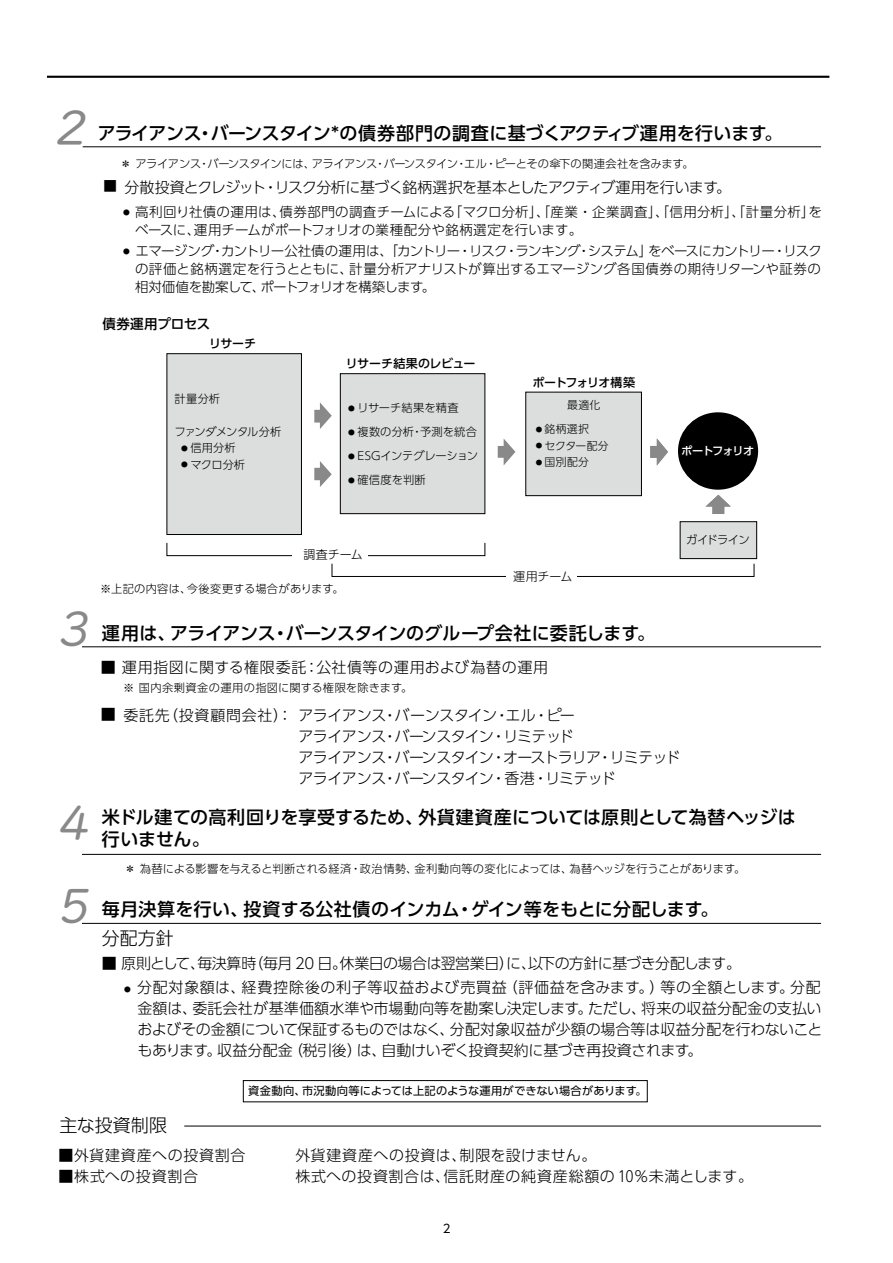
<style>
.page{position:relative;width:893px;height:1263px;background:#fff}
.page>*{position:absolute;margin:0;border:0;box-sizing:border-box;transform-origin:0 0}
.t1{font:italic 48px "UD Digi Kyo";color:#898989}
.t2{font:500 18px/21.6px "UD Shin Go Pro";letter-spacing:-.01em;color:#000}
.t3{font:500 18px "UD Shin Go Pro";letter-spacing:.01em;color:#000}
.t4{font:300 18px "UD Shin Go Pro";letter-spacing:-.005em;color:#000}
.t5{font:300 15px/21px "UD Shin Go Pro";letter-spacing:-.015em;color:#000;text-align:justify}
.t6{font:300 15px/21px "UD Shin Go Pro";letter-spacing:-.035em;color:#000}
.t7{font:300 15px "UD Shin Go Pro";letter-spacing:-.04em;color:#000}
.t8{font:300 15px "UD Shin Go Pro";letter-spacing:.04em;color:#000}
.t9{font:300 15px "UD Shin Go Pro";letter-spacing:.025em;color:#000}
.t10{font:300 15px "UD Shin Go Pro";letter-spacing:.045em;color:#000}
.t11{font:300 13.5px/18px "UD Shin Go Pro";letter-spacing:.005em;color:#000}
.t12{font:500 13.5px "UD Shin Go Pro";letter-spacing:-.005em;color:#000}
.t13{font:500 12px "UD Shin Go Pro";letter-spacing:-.035em;color:#000}
.t14{font:300 12px "UD Shin Go Pro";color:#000}
.t15{font:500 12px "UD Shin Go Pro";letter-spacing:-.075em;color:#000}
.t16{font:11.7px "UD Shin Go Pro";color:#000}
.t17{font:300 11.25px "UD Shin Go Pro";letter-spacing:-.005em;color:#000}
.t18{font:300 11.25px/16.5px "UD Shin Go Pro";letter-spacing:-.03em;color:#000}
.t19{font:11.25px "UD Shin Go Pro";letter-spacing:.005em;color:#000}
.t20{font:300 11.25px "UD Shin Go Pro";letter-spacing:.02em;color:#000}
.t21{font:300 11.25px "UD Shin Go Pro";letter-spacing:.025em;color:#000}
.t22{font:300 11.25px "UD Shin Go Pro";letter-spacing:.015em;color:#000}
.t23{font:500 11.25px "UD Shin Go Pro";letter-spacing:-.075em;color:#fff}
.t24{font:300 10.8px "UD Shin Go Pro";letter-spacing:.025em;color:#000}
.s1{font-size:13.5px}
.s2{font-size:6.75px}
.s3{font-size:6.45px}
</style>
<div class="page">
<hr style="left:184px;top:1126px;width:637px;height:1px;background:#000">
<hr style="left:82px;top:646px;width:739px;height:1px;background:#000">
<hr style="left:82px;top:854px;width:739px;height:1px;background:#000">
<hr style="left:82px;top:923px;width:739px;height:1px;background:#000">
<hr style="left:83px;top:147px;width:738px;height:1px;background:#000">
<hr style="left:47px;top:76px;width:782px;height:2px;background:#000">
<div style="left:243px;top:1080px;width:405px;height:22px;border:1px solid #000"></div>
<svg style="left:498px;top:438px;width:17px;height:27px"></svg>
<svg style="left:650px;top:438px;width:18px;height:27px"></svg>
<svg style="left:706px;top:495px;width:25px;height:19px"></svg>
<svg style="left:314px;top:402px;width:18px;height:27px"></svg>
<svg style="left:314px;top:461px;width:18px;height:26px"></svg>
<div style="left:167px;top:354px;width:134px;height:180px;background:#dcdddd"></div>
<div style="left:167px;top:353px;width:135px;height:182px;border:1px solid #000"></div>
<div style="left:340px;top:374px;width:145px;height:140px;background:#dcdddd"></div>
<div style="left:340px;top:373px;width:145px;height:141px;border:1px solid #000"></div>
<div style="left:526px;top:392px;width:115px;height:104px;background:#dcdddd"></div>
<div style="left:526px;top:392px;width:116px;height:104px;border:1px solid #000"></div>
<div style="left:678px;top:412px;width:80px;height:78px;background:#000;border-radius:50%"></div>
<div style="left:680px;top:522px;width:77px;height:37px;background:#dcdddd"></div>
<div style="left:680px;top:521px;width:77px;height:38px;border:1px solid #000"></div>
<div style="left:167px;top:543px;width:318px;height:13px;border:1px solid #000"></div>
<div style="left:332px;top:563px;width:422px;height:14px;border:1px solid #000"></div>
<div style="left:292px;top:553px;width:76px;height:6px;background:#fff"></div>
<div style="left:506px;top:574px;width:71px;height:6px;background:#fff"></div>
<h1 class="t1" style="left:56px;top:108px;width:33px">2</h1>
<h2 class="t2" style="left:98px;top:121px;width:686px">アライアンス・バーンスタイン*の債券部門の調査に基づくアクティブ運用を行います。</h2>
<p class="t18" style="left:120px;top:155px;width:575px">＊ アライアンス・バーンスタインには、アライアンス・バーンスタイン・エル・ピーとその傘下の関連会社を含みます。</p>
<p class="t7" style="left:103px;top:175px;width:629px"><span class="s1">■</span> 分散投資とクレジット・リスク分析に基づく銘柄選択を基本としたアクティブ運用を行います。</p>
<p class="t11" style="left:135px;top:202px;width:688px;text-indent:-12px"><span class="s2">●</span> 高利回り社債の運用は、債券部門の調査チームによる「マクロ分析」、「産業・企業調査」、「信用分析」、「計量分析」をベースに、運用チームがポートフォリオの業種配分や銘柄選定を行います。</p>
<p class="t11" style="left:135px;top:241px;width:688px;text-align:justify;text-indent:-12px"><span class="s2">●</span> エマージング・カントリー公社債の運用は、「カントリー・リスク・ランキング・システム」をベースにカントリー・リスクの評価と銘柄選定を行うとともに、計量分析アナリストが算出するエマージング各国債券の期待リターンや証券の相対価値を勘案して、ポートフォリオを構築します。</p>
<p class="t12" style="left:103px;top:313px;width:109px">債券運用プロセス</p>
<p class="t13" style="left:209px;top:334px;width:49px">リサーチ</p>
<p class="t17" style="left:174px;top:389px;width:47px">計量分析</p>
<p class="t18" style="left:174px;top:423px;width:108px">ファンダメンタル分析<span class="s2">　●</span> 信用分析<br><span class="s2">　●</span> マクロ分析</p>
<p class="t13" style="left:346px;top:353px;width:131px">リサーチ結果のレビュー</p>
<p class="t17" style="left:348px;top:399px;width:112px"><span class="s2">●</span> リサーチ結果を精査</p>
<p class="t22" style="left:348px;top:423px;width:130px"><span class="s2">●</span> 複数の分析・予測を統合</p>
<p class="t17" style="left:348px;top:447px;width:131px"><span class="s2">●</span> ESGインテグレーション</p>
<p class="t17" style="left:348px;top:471px;width:79px"><span class="s2">●</span> 確信度を判断</p>
<p class="t15" style="left:533px;top:372px;width:104px">ポートフォリオ構築</p>
<p class="t24" style="left:567px;top:396px;width:35px">最適化</p>
<p class="t24" style="left:536px;top:421px;width:55px"><span class="s3">●</span> 銘柄選択</p>
<p class="t24" style="left:536px;top:437px;width:74px"><span class="s3">●</span> セクター配分</p>
<p class="t24" style="left:536px;top:454px;width:55px"><span class="s3">●</span> 国別配分</p>
<p class="t23" style="left:681px;top:442px;width:75px">ポートフォリオ</p>
<h1 class="t1" style="left:59px;top:608px;width:33px">3</h1>
<h1 class="t1" style="left:59px;top:802px;width:33px">4</h1>
<h1 class="t1" style="left:59px;top:885px;width:33px">5</h1>
<p class="t14" style="left:303px;top:544px;width:61px">調査チーム</p>
<p class="t21" style="left:100px;top:579px;width:245px">※上記の内容は、今後変更する場合があります。</p>
<p class="t14" style="left:513px;top:566px;width:61px">運用チーム</p>
<p class="t17" style="left:686px;top:530px;width:65px">ガイドライン</p>
<h2 class="t2" style="left:102px;top:621px;width:555px">運用は、アライアンス・バーンスタインのグループ会社に委託します。</h2>
<p class="t8" style="left:101px;top:655px;width:449px">■ 運用指図に関する権限委託：公社債等の運用および為替の運用</p>
<p class="t6" style="left:298px;top:704px;width:383px;text-indent:-198px">■ 委託先（投資顧問会社）： アライアンス・バーンスタイン・エル・ピー<br>アライアンス・バーンスタイン・リミテッド<br>アライアンス・バーンスタイン・オーストラリア・リミテッドアライアンス・バーンスタイン・香港・リミテッド</p>
<p class="t20" style="left:123px;top:679px;width:290px">※ 国内余剰資金の運用の指図に関する権限を除きます。</p>
<h2 class="t2" style="left:102px;top:806px;width:695px">米ドル建ての高利回りを享受するため、外貨建資産については原則として為替ヘッジは行いません。</h2>
<p class="t17" style="left:124px;top:860px;width:622px">＊ 為替による影響を与えると判断される経済・政治情勢、金利動向等の変化によっては、為替ヘッジを行うことがあります。</p>
<h2 class="t3" style="left:102px;top:895px;width:618px">毎月決算を行い、投資する公社債のインカム・ゲイン等をもとに分配します。</h2>
<p class="t7" style="left:102px;top:951px;width:641px">■ 原則として、毎決算時（毎月 20 日。休業日の場合は翌営業日）に、以下の方針に基づき分配します。</p>
<p class="t5" style="left:138px;top:977px;width:686px;text-indent:-14px"><span class="s2">●</span> 分配対象額は、経費控除後の利子等収益および売買益（評価益を含みます。）等の全額とします。分配金額は、委託会社が基準価額水準や市場動向等を勘案し決定します。ただし、将来の収益分配金の支払いおよびその金額について保証するものではなく、分配対象収益が少額の場合等は収益分配を行わないこともあります。収益分配金（税引後）は、自動けいぞく投資契約に基づき再投資されます。</p>
<h2 class="t4" style="left:102px;top:923px;width:73px">分配方針</h2>
<p class="t19" style="left:248px;top:1082px;width:400px">資金動向、市況動向等によっては上記のような運用ができない場合があります。</p>
<h2 class="t4" style="left:59px;top:1111px;width:109px">主な投資制限</h2>
<p class="t10" style="left:58px;top:1143px;width:189px">■外貨建資産への投資割合</p>
<p class="t9" style="left:295px;top:1143px;width:302px">外貨建資産への投資は、制限を設けません。</p>
<p class="t8" style="left:58px;top:1164px;width:188px">■株式への投資割合　　　</p>
<p class="t8" style="left:295px;top:1164px;width:459px">株式への投資割合は、信託財産の純資産総額の 10％未満とします。</p>
<p class="t16" style="left:443px;top:1219px;width:9px">2</p>
</div>
